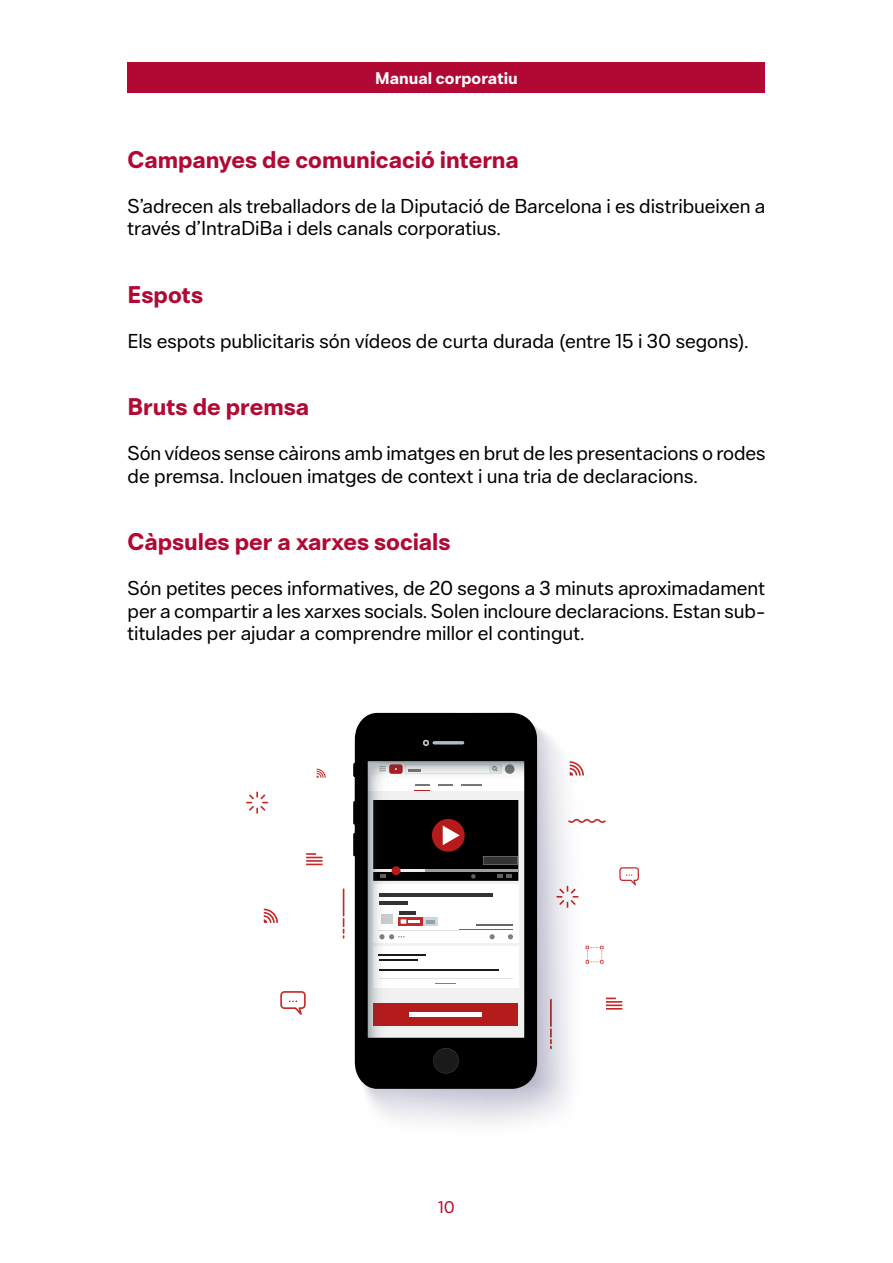
<style>
.page{position:relative;width:893px;height:1263px;background:#fff}
.page>*{position:absolute;margin:0;border:0;box-sizing:border-box;transform-origin:0 0}
.t1{font:700 22.5px "Di Ba";color:#b10933}
.t2{font:18.75px/22.5px "Di Ba";letter-spacing:-.005em;color:#000}
.t3{font:700 15.75px "Di Ba";letter-spacing:.005em;color:#fff}
.t4{font:15.75px "Di Ba";color:#b10933}
</style>
<div class="page">
<div style="left:128px;top:62px;width:637px;height:31px;background:#b10933"></div>
<svg style="left:246px;top:791px;width:22px;height:23px"></svg>
<svg style="left:619px;top:867px;width:20px;height:18px"></svg>
<svg style="left:280px;top:991px;width:26px;height:24px"></svg>
<svg style="left:606px;top:997px;width:16px;height:13px"></svg>
<svg style="left:306px;top:853px;width:17px;height:12px"></svg>
<svg style="left:586px;top:946px;width:17px;height:17px"></svg>
<svg style="left:584px;top:819px;width:22px;height:4px"></svg>
<svg style="left:264px;top:909px;width:14px;height:14px"></svg>
<svg style="left:317px;top:769px;width:9px;height:9px"></svg>
<svg style="left:343px;top:888px;width:1px;height:51px"></svg>
<svg style="left:365px;top:727px;width:219px;height:397px"></svg>
<svg style="left:353px;top:713px;width:184px;height:376px"></svg>
<svg style="left:423px;top:740px;width:6px;height:6px"></svg>
<hr style="left:433px;top:741px;width:31px;height:3px;background:#afbdc4">
<svg style="left:433px;top:1048px;width:26px;height:25px"></svg>
<p class="t3" style="left:375px;top:67px;width:144px">Manual corporatiu</p>
<p class="t1" style="left:128px;top:143px;width:393px">Campanyes de comunicació interna</p>
<p class="t2" style="left:128px;top:194px;width:639px">S’adrecen als treballadors de la Diputació de Barcelona i es distribueixen a través d’IntraDiBa i dels canals corporatius.</p>
<p class="t1" style="left:128px;top:278px;width:77px">Espots</p>
<p class="t2" style="left:128px;top:329px;width:622px">Els espots publicitaris són vídeos de curta durada (entre 15 i 30 segons).</p>
<p class="t1" style="left:128px;top:391px;width:183px">Bruts de premsa</p>
<p class="t2" style="left:128px;top:441px;width:639px">Són vídeos sense càirons amb imatges en brut de les presentacions o rodes de premsa. Inclouen imatges de context i una tria de declaracions.</p>
<p class="t1" style="left:128px;top:526px;width:325px">Càpsules per a xarxes socials</p>
<p class="t2" style="left:128px;top:576px;width:639px;text-align:justify">Són petites peces informatives, de 20 segons a 3 minuts aproximadament per a compartir a les xarxes socials. Solen incloure declaracions. Estan sub&shy;titulades per ajudar a comprendre millor el contingut.</p>
<p class="t4" style="left:438px;top:1196px;width:18px">10</p>
</div>
